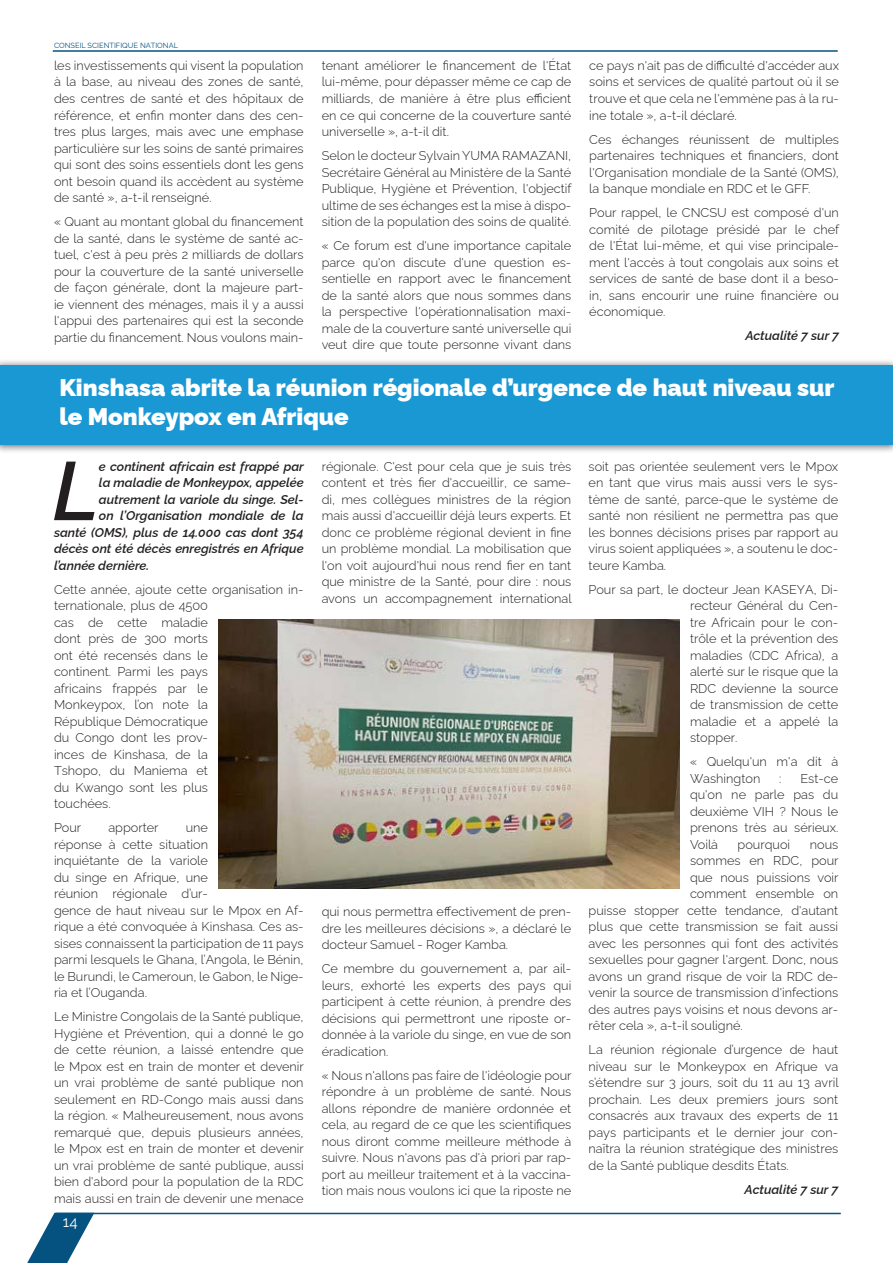
<style>
.page{position:relative;width:893px;height:1263px;background:#fff}
.page>*{position:absolute;margin:0;border:0;box-sizing:border-box;transform-origin:0 0}
.t1{font:italic 100 82.5px "Raleway";color:#231f20}
.t2{font:900 24px/28.8px "Raleway";color:#fff}
.t3{font:100 15px "Raleway";color:#fff}
.t4{font:100 12.75px/16.5px "Raleway";color:#231f20;text-align:justify}
.t5{font:italic 100 12.75px "Raleway";color:#231f20}
.t6{font:100 7.5px "Raleway";color:#055281}
</style>
<div class="page">
<hr style="left:56px;top:1213px;width:785px;height:1px;background:#055281">
<svg style="left:27px;top:1213px;width:67px;height:50px"></svg>
<hr style="left:53px;top:50px;width:785px;height:2px;background:#055281">
<div style="left:0;top:358px;width:893px;height:96px;background:#231f20;opacity:.75"></div>
<div style="left:0;top:365px;width:893px;height:80px;background:#1a98d4"></div>
<img style="left:219px;top:620px;width:460px;height:269px">
<p class="t6" style="left:54px;top:39px;width:126px">CONSEIL SCIENTIFIQUE NATIONAL</p>
<p class="t4" style="left:54px;top:56px;width:251px">les investissements qui visent la population à la base, au niveau des zones de santé, des centres de santé et des hôpitaux de référence, et enfin monter dans des cen&shy;tres plus larges, mais avec une emphase particulière sur les soins de santé primaires qui sont des soins essentiels dont les gens ont besoin quand ils accèdent au système de santé », a-t-il renseigné.</p>
<p class="t4" style="left:54px;top:212px;width:251px">« Quant au montant global du financement de la santé, dans le système de santé ac&shy;tuel, c'est à peu près 2 milliards de dollars pour la couverture de la santé universelle de façon générale, dont la majeure part&shy;ie viennent des ménages, mais il y a aussi l'appui des partenaires qui est la seconde partie du financement. Nous voulons main-</p>
<p class="t4" style="left:322px;top:56px;width:251px">tenant améliorer le financement de l'État lui-même, pour dépasser même ce cap de milliards, de manière à être plus efficient en ce qui concerne de la couverture santé universelle », a-t-il dit.</p>
<p class="t4" style="left:322px;top:146px;width:251px">Selon le docteur Sylvain YUMA RAMAZANI, Secrétaire Général au Ministère de la Santé Publique, Hygiène et Prévention, l'objectif ultime de ses échanges est la mise à dispo&shy;sition de la population des soins de qualité.</p>
<p class="t4" style="left:322px;top:236px;width:251px">« Ce forum est d'une importance capitale parce qu'on discute d'une question es&shy;sentielle en rapport avec le financement de la santé alors que nous sommes dans la perspective l'opérationnalisation maxi&shy;male de la couverture santé universelle qui veut dire que toute personne vivant dans</p>
<p class="t4" style="left:589px;top:56px;width:251px">ce pays n'ait pas de difficulté d'accéder aux soins et services de qualité partout où il se trouve et que cela ne l'emmène pas à la ru&shy;ine totale », a-t-il déclaré.</p>
<p class="t4" style="left:589px;top:129px;width:251px">Ces échanges réunissent de multiples partenaires techniques et financiers, dont l'Organisation mondiale de la Santé (OMS), la banque mondiale en RDC et le GFF.</p>
<p class="t4" style="left:589px;top:203px;width:251px">Pour rappel, le CNCSU est composé d'un comité de pilotage présidé par le chef de l'État lui-même, et qui vise principale&shy;ment l'accès à tout congolais aux soins et services de santé de base dont il a beso&shy;in, sans encourir une ruine financière ou économique.</p>
<p class="t5" style="left:745px;top:325px;width:95px">Actualité 7 sur 7</p>
<p class="t2" style="left:59px;top:371px;width:777px">Kinshasa abrite la réunion régionale d’urgence de haut niveau sur le Monkeypox en Afrique</p>
<p class="t1" style="left:53px;top:425px;width:48px">L</p>
<p class="t5" style="left:99px;top:456px;width:206px">e continent africain est frappé par</p>
<p class="t5" style="left:99px;top:472px;width:206px">la maladie de Monkeypox, appelée</p>
<p class="t5" style="left:99px;top:489px;width:206px">autrement la variole du singe. Sel-</p>
<p class="t5" style="left:99px;top:505px;width:206px">on l’Organisation mondiale de la</p>
<p class="t5" style="left:54px;top:522px;width:251px">santé (OMS), plus de 14.000 cas dont 354</p>
<p class="t5" style="left:54px;top:538px;width:251px">décès ont été décès enregistrés en Afrique</p>
<p class="t5" style="left:54px;top:555px;width:97px">l’année dernière.</p>
<p class="t4" style="left:54px;top:579px;width:251px;text-align:left">Cette année, ajoute cette organisation in&shy;ternationale, plus de 4500<br>cas de cette maladie<br>dont près de 300 morts<br>ont été recensés dans le<br>continent. Parmi les pays<br>africains frappés par le<br>Monkeypox, l’on note la<br>République Démocratique<br>du Congo dont les prov-<br>inces de Kinshasa, de la<br>Tshopo, du Maniema et<br>du Kwango sont les plus<br>touchées.</p>
<p class="t4" style="left:54px;top:818px;width:29px">Pour</p>
<p class="t4" style="left:108px;top:818px;width:52px">apporter</p>
<p class="t4" style="left:54px;top:818px;width:251px;text-align:left;text-indent:132px">une<br>réponse à cette situation<br>inquiétante de la variole<br>du singe en Afrique, une<br>réunion régionale d’ur-<br>gence de haut niveau sur le Mpox en Af&shy;rique a été convoquée à Kinshasa. Ces as&shy;sises connaissent la participation de 11 pays parmi lesquels le Ghana, l’Angola, le Bénin, le Burundi, le Cameroun, le Gabon, le Nige&shy;ria et l’Ouganda.</p>
<p class="t4" style="left:54px;top:1007px;width:251px">Le Ministre Congolais de la Santé publique, Hygiène et Prévention, qui a donné le go de cette réunion, a laissé entendre que le Mpox est en train de monter et devenir un vrai problème de santé publique non seulement en RD-Congo mais aussi dans la région. « Malheureusement, nous avons remarqué que, depuis plusieurs années, le Mpox est en train de monter et devenir un vrai problème de santé publique, aussi bien d'abord pour la population de la RDC mais aussi en train de devenir une menace</p>
<p class="t3" style="left:63px;top:1209px;width:16px">14</p>
<p class="t4" style="left:322px;top:456px;width:252px">régionale. C'est pour cela que je suis très content et très fier d'accueillir, ce same&shy;di, mes collègues ministres de la région mais aussi d'accueillir déjà leurs experts. Et donc ce problème régional devient in fine un problème mondial. La mobilisation que l'on voit aujourd'hui nous rend fier en tant que ministre de la Santé, pour dire : nous avons un accompagnement international</p>
<p class="t4" style="left:322px;top:902px;width:251px">qui nous permettra effectivement de pren&shy;dre les meilleures décisions », a déclaré le docteur Samuel - Roger Kamba.</p>
<p class="t4" style="left:322px;top:959px;width:251px">Ce membre du gouvernement a, par ail&shy;leurs, exhorté les experts des pays qui participent à cette réunion, à prendre des décisions qui permettront une riposte or&shy;donnée à la variole du singe, en vue de son éradication.</p>
<p class="t4" style="left:322px;top:1065px;width:251px">« Nous n'allons pas faire de l'idéologie pour répondre à un problème de santé. Nous allons répondre de manière ordonnée et cela, au regard de ce que les scientifiques nous diront comme meilleure méthode à suivre. Nous n'avons pas d'à priori par rap&shy;port au meilleur traitement et à la vaccina&shy;tion mais nous voulons ici que la riposte ne</p>
<p class="t4" style="left:589px;top:456px;width:251px">soit pas orientée seulement vers le Mpox en tant que virus mais aussi vers le sys&shy;tème de santé, parce-que le système de santé non résilient ne permettra pas que les bonnes décisions prises par rapport au virus soient appliquées », a soutenu le doc&shy;teure Kamba.</p>
<p class="t4" style="left:690px;top:579px;width:150px;text-indent:-101px">Pour sa part, le docteur Jean KASEYA, Di&shy;recteur Général du Cen&shy;tre Africain pour le con&shy;trôle et la prévention des maladies (CDC Africa), a alerté sur le risque que la RDC devienne la source de transmission de cette maladie et a appelé la stopper.</p>
<p class="t4" style="left:690px;top:752px;width:150px">« Quelqu'un m'a dit à<br>Washington</p>
<p class="t4" style="left:690px;top:768px;width:150px;text-indent:110px">Est-ce qu'on ne parle pas du deuxième VIH ? Nous le prenons très au sérieux.<br>Voilà</p>
<p class="t4" style="left:779px;top:768px;width:4px">:</p>
<p class="t4" style="left:738px;top:834px;width:54px">pourquoi</p>
<p class="t4" style="left:810px;top:834px;width:30px">nous</p>
<p class="t4" style="left:690px;top:851px;width:150px">sommes en RDC, pour</p>
<p class="t4" style="left:690px;top:867px;width:150px">que nous puissions voir</p>
<p class="t4" style="left:690px;top:884px;width:150px">comment ensemble on</p>
<p class="t4" style="left:589px;top:900px;width:251px">puisse stopper cette tendance, d'autant</p>
<p class="t4" style="left:589px;top:917px;width:251px">plus que cette transmission se fait aussi</p>
<p class="t4" style="left:589px;top:933px;width:251px">avec les personnes qui font des activités</p>
<p class="t4" style="left:589px;top:950px;width:251px">sexuelles pour gagner l'argent. Donc, nous</p>
<p class="t4" style="left:589px;top:966px;width:251px">avons un grand risque de voir la RDC de-</p>
<p class="t4" style="left:589px;top:983px;width:251px">venir la source de transmission d'infections</p>
<p class="t4" style="left:589px;top:999px;width:251px">des autres pays voisins et nous devons ar-</p>
<p class="t4" style="left:589px;top:1016px;width:156px">rêter cela », a-t-il souligné.</p>
<p class="t4" style="left:589px;top:1040px;width:252px">La réunion régionale d’urgence de haut niveau sur le Monkeypox en Afrique va s’étendre sur 3 jours, soit du 11 au 13 avril prochain. Les deux premiers jours sont consacrés aux travaux des experts de 11 pays participants et le dernier jour con&shy;naîtra la réunion stratégique des ministres de la Santé publique desdits États.</p>
<p class="t5" style="left:745px;top:1179px;width:95px">Actualité 7 sur 7</p>
</div>
